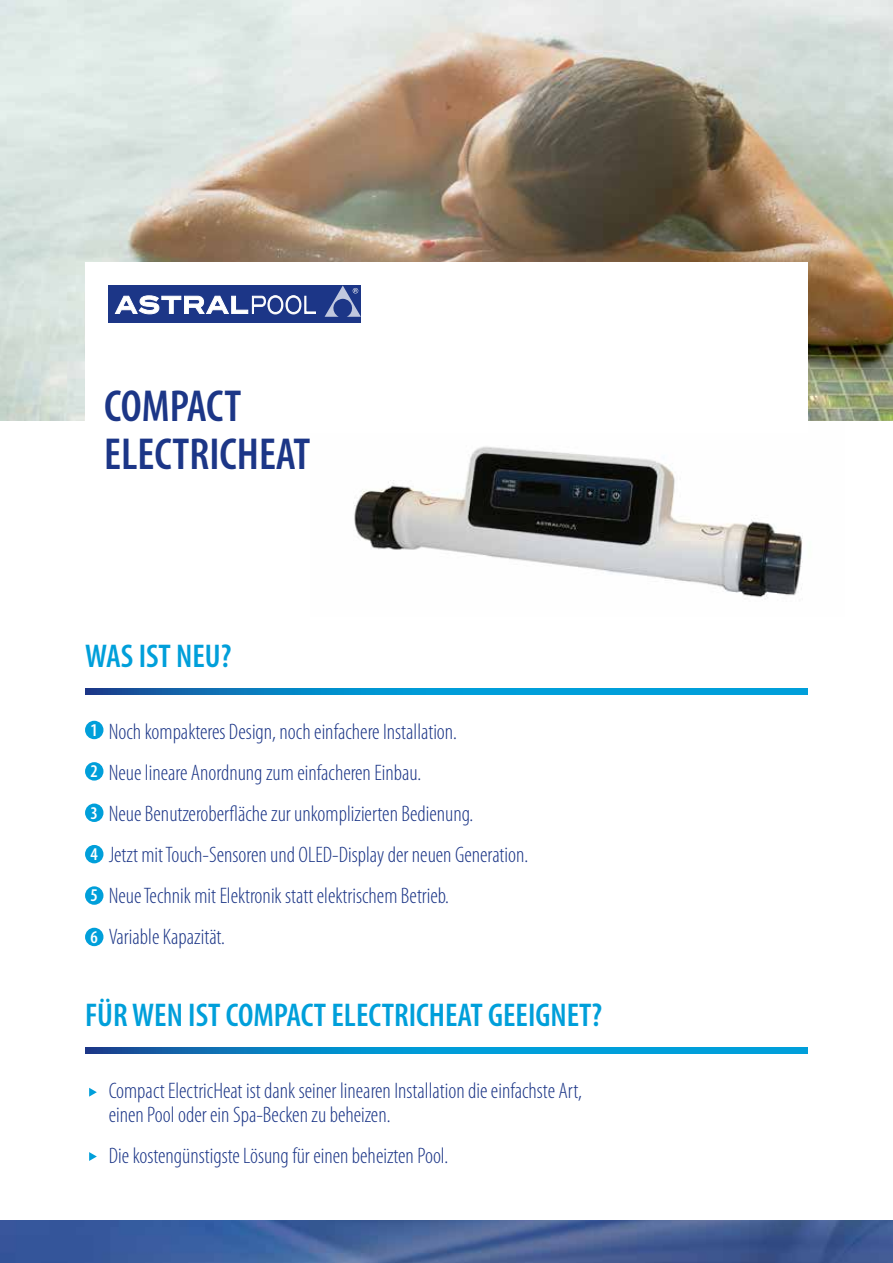
<style>
.page{position:relative;width:893px;height:1263px;background:#fff}
.page>*{position:absolute;margin:0;border:0;box-sizing:border-box;transform-origin:0 0}
.t1{font:600 condensed 45px/48px "Myriad Pro";color:#1c3687}
.t2{font:600 condensed 33px "Myriad Pro";color:#009fda}
.t3{font:300 condensed 22.5px/41px "Myriad Pro";color:#1c3687}
.t4{font:600 condensed 18px "Myriad Pro";color:#fff}
</style>
<div class="page">
<img style="left:354px;top:446px;width:449px;height:152px">
<img style="left:0;top:0;width:893px;height:421px">
<div style="left:85px;top:263px;width:723px;height:170px;background:#fff"></div>
<div style="left:107px;top:285px;width:255px;height:39px;background:#1c3687"></div>
<svg style="left:325px;top:286px;width:36px;height:31px"></svg>
<svg style="left:115px;top:295px;width:201px;height:19px"></svg>
<div style="left:85px;top:721px;width:18px;height:18px;background:#009fda;border-radius:50%"></div>
<div style="left:85px;top:762px;width:18px;height:18px;background:#009fda;border-radius:50%"></div>
<div style="left:85px;top:803px;width:18px;height:19px;background:#009fda;border-radius:50%"></div>
<div style="left:85px;top:845px;width:18px;height:18px;background:#009fda;border-radius:50%"></div>
<div style="left:85px;top:886px;width:18px;height:19px;background:#009fda;border-radius:50%"></div>
<div style="left:85px;top:928px;width:18px;height:18px;background:#009fda;border-radius:50%"></div>
<svg style="left:85px;top:688px;width:723px;height:7px;background:#058bca"></svg>
<svg style="left:89px;top:1152px;width:8px;height:9px"></svg>
<svg style="left:89px;top:1088px;width:8px;height:9px"></svg>
<svg style="left:85px;top:1047px;width:723px;height:7px;background:#058bca"></svg>
<img style="left:0;top:1220px;width:893px;height:43px">
<h1 class="t1" style="left:104px;top:383px;width:208px">COMPACT<br>ELECTRICHEAT</h1>
<h2 class="t2" style="left:85px;top:638px;width:148px">WAS IST NEU?</h2>
<p class="t4" style="left:91px;top:720px;width:9px">1</p>
<p class="t4" style="left:91px;top:761px;width:9px">2</p>
<p class="t4" style="left:91px;top:803px;width:9px">3</p>
<p class="t4" style="left:91px;top:844px;width:9px">4</p>
<p class="t4" style="left:91px;top:885px;width:9px">5</p>
<p class="t4" style="left:91px;top:927px;width:9px">6</p>
<p class="t3" style="left:109px;top:711px;width:421px">Noch kompakteres Design, noch einfachere Installation.<br>Neue lineare Anordnung zum einfacheren Einbau.<br>Neue Benutzeroberfläche zur unkomplizierten Bedienung.<br>Jetzt mit Touch-Sensoren und OLED-Display der neuen Generation.<br>Neue Technik mit Elektronik statt elektrischem Betrieb.<br>Variable Kapazität.</p>
<h2 class="t2" style="left:85px;top:997px;width:519px">FÜR WEN IST COMPACT ELECTRICHEAT GEEIGNET?</h2>
<p class="t3" style="left:109px;top:1079px;width:475px;line-height:24px">Compact ElectricHeat ist dank seiner linearen Installation die einfachste Art, einen Pool oder ein Spa-Becken zu beheizen.</p>
<p class="t3" style="left:109px;top:1136px;width:341px">Die kostengünstigste Lösung für einen beheizten Pool.</p>
</div>
